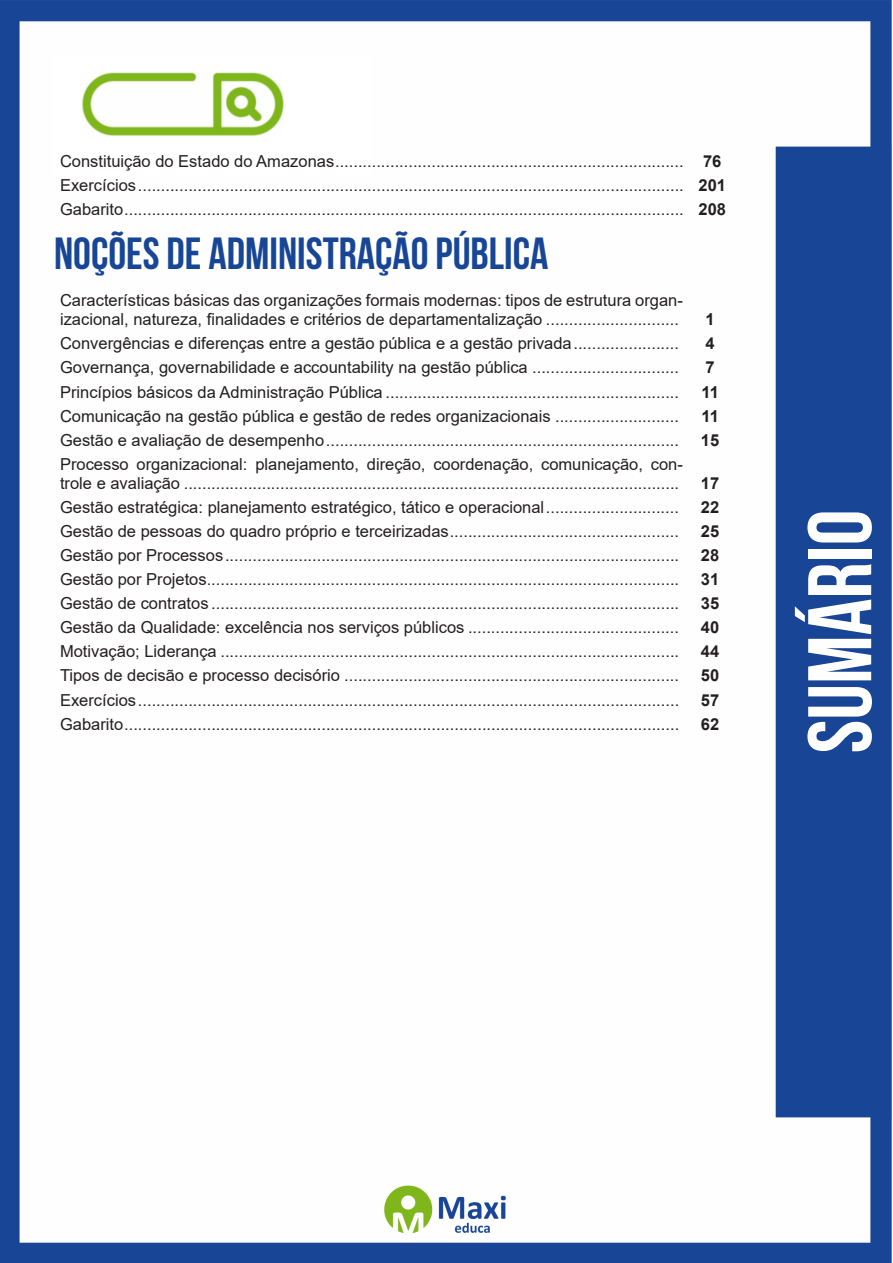
<style>
.page{position:relative;width:893px;height:1263px;background:#fff}
.page>*{position:absolute;margin:0;border:0;box-sizing:border-box;transform-origin:0 0}
.t1{font:700 90px "Bebas Neue";color:#fff}
.t2{font:700 45px "Bebas Neue";color:#184696}
.ALTERNATIVAS{font:16.5px/19.8px "Arial";color:#231f20}
.ALTERNATIVAS-2{font:700 16.5px "Arial";color:#231f20}
</style>
<div class="page">
<img style="left:0;top:0;width:892px;height:1263px">
<div style="left:53px;top:55px;width:317px;height:121px;background:#fff"></div>
<img style="left:82px;top:72px;width:201px;height:64px">
<p class="ALTERNATIVAS" style="left:60px;top:151px;width:625px">Constituição do Estado do Amazonas............................................................................</p>
<p class="ALTERNATIVAS-2" style="left:703px;top:149px;width:20px">76</p>
<p class="ALTERNATIVAS" style="left:60px;top:175px;width:625px">Exercícios.......................................................................................................................</p>
<p class="ALTERNATIVAS-2" style="left:698px;top:173px;width:29px">201</p>
<p class="ALTERNATIVAS" style="left:60px;top:199px;width:625px">Gabarito..........................................................................................................................</p>
<p class="ALTERNATIVAS-2" style="left:698px;top:197px;width:29px">208</p>
<p class="t2" style="left:54px;top:229px;width:496px">NOÇÕES DE ADMINISTRAÇÃO PÚBLICA</p>
<p class="ALTERNATIVAS" style="left:60px;top:290px;width:624px">Características básicas das organizações formais modernas: tipos de estrutura organ&shy;izacional, natureza, finalidades e critérios de departamentalização .............................</p>
<p class="ALTERNATIVAS-2" style="left:705px;top:308px;width:11px">1</p>
<p class="ALTERNATIVAS" style="left:60px;top:334px;width:620px">Convergências e diferenças entre a gestão pública e a gestão privada.......................</p>
<p class="ALTERNATIVAS-2" style="left:705px;top:332px;width:11px">4</p>
<p class="ALTERNATIVAS" style="left:60px;top:358px;width:620px">Governança, governabilidade e accountability na gestão pública ................................</p>
<p class="ALTERNATIVAS-2" style="left:705px;top:356px;width:11px">7</p>
<p class="ALTERNATIVAS" style="left:60px;top:382px;width:621px">Princípios básicos da Administração Pública ................................................................</p>
<p class="ALTERNATIVAS-2" style="left:701px;top:380px;width:19px">11</p>
<p class="ALTERNATIVAS" style="left:60px;top:406px;width:620px">Comunicação na gestão pública e gestão de redes organizacionais ...........................</p>
<p class="ALTERNATIVAS-2" style="left:701px;top:404px;width:19px">11</p>
<p class="ALTERNATIVAS" style="left:60px;top:430px;width:621px">Gestão e avaliação de desempenho.............................................................................</p>
<p class="ALTERNATIVAS-2" style="left:701px;top:428px;width:20px">15</p>
<p class="ALTERNATIVAS" style="left:60px;top:454px;width:624px">Processo organizacional: planejamento, direção, coordenação, comunicação, con&shy;trole e avaliação ............................................................................................................</p>
<p class="ALTERNATIVAS-2" style="left:701px;top:472px;width:20px">17</p>
<p class="ALTERNATIVAS" style="left:60px;top:498px;width:620px">Gestão estratégica: planejamento estratégico, tático e operacional.............................</p>
<p class="ALTERNATIVAS-2" style="left:701px;top:496px;width:20px">22</p>
<p class="ALTERNATIVAS" style="left:60px;top:522px;width:621px">Gestão de pessoas do quadro próprio e terceirizadas..................................................</p>
<p class="ALTERNATIVAS-2" style="left:701px;top:520px;width:20px">25</p>
<p class="ALTERNATIVAS" style="left:60px;top:546px;width:621px">Gestão por Processos...................................................................................................</p>
<p class="ALTERNATIVAS-2" style="left:701px;top:544px;width:20px">28</p>
<p class="ALTERNATIVAS" style="left:60px;top:570px;width:621px">Gestão por Projetos.......................................................................................................</p>
<p class="ALTERNATIVAS-2" style="left:701px;top:568px;width:20px">31</p>
<p class="ALTERNATIVAS" style="left:60px;top:594px;width:621px">Gestão de contratos ......................................................................................................</p>
<p class="ALTERNATIVAS-2" style="left:701px;top:592px;width:20px">35</p>
<p class="ALTERNATIVAS" style="left:60px;top:618px;width:620px">Gestão da Qualidade: excelência nos serviços públicos ..............................................</p>
<p class="ALTERNATIVAS-2" style="left:701px;top:616px;width:20px">40</p>
<p class="ALTERNATIVAS" style="left:60px;top:642px;width:621px">Motivação; Liderança ....................................................................................................</p>
<p class="ALTERNATIVAS-2" style="left:701px;top:640px;width:20px">44</p>
<p class="ALTERNATIVAS" style="left:60px;top:666px;width:621px">Tipos de decisão e processo decisório .........................................................................</p>
<p class="ALTERNATIVAS-2" style="left:701px;top:664px;width:20px">50</p>
<p class="ALTERNATIVAS" style="left:60px;top:690px;width:621px">Exercícios......................................................................................................................</p>
<p class="ALTERNATIVAS-2" style="left:701px;top:688px;width:20px">57</p>
<p class="ALTERNATIVAS" style="left:60px;top:714px;width:621px">Gabarito.........................................................................................................................</p>
<p class="ALTERNATIVAS-2" style="left:701px;top:712px;width:20px">62</p>
<h1 class="t1" style="left:791px;top:753px;width:245px;rotate:-90deg">SUMÁRIO</h1>
</div>
